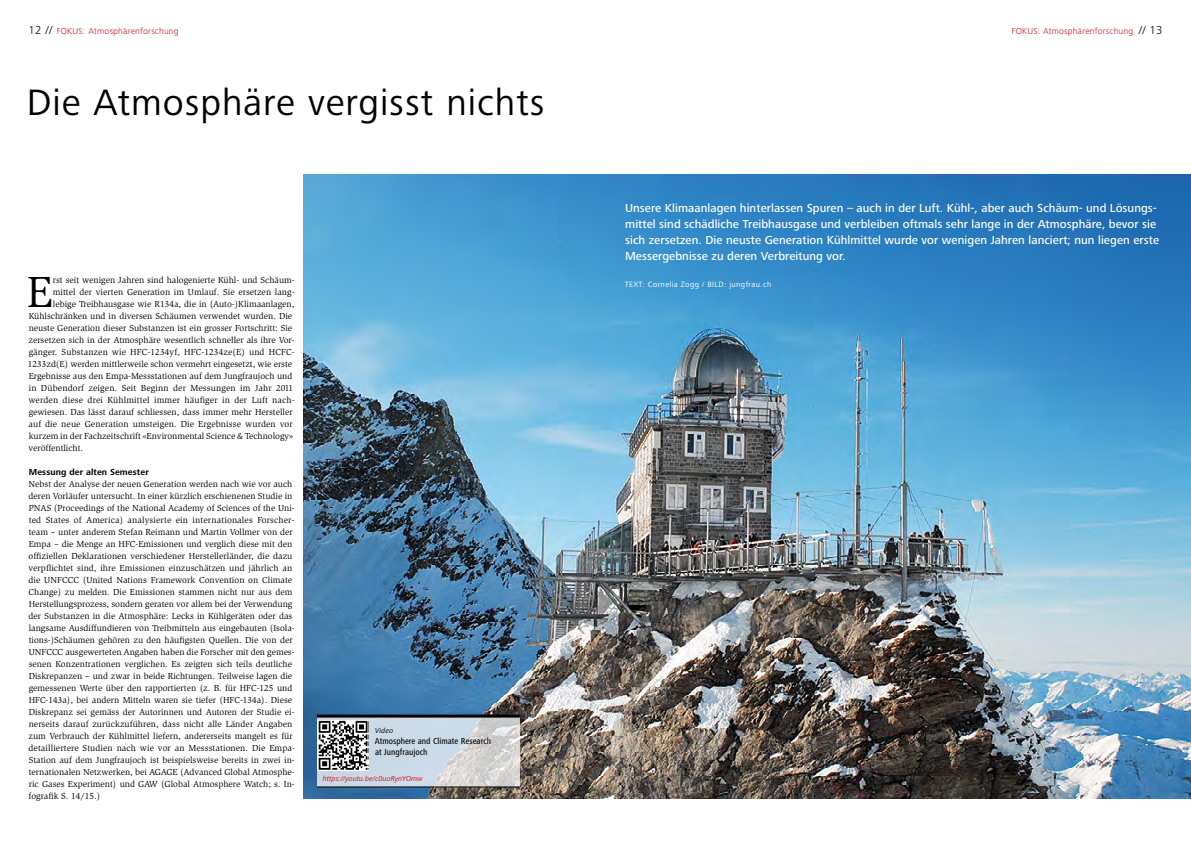
<style>
.page{position:relative;width:1191px;height:842px;background:#fff}
.page>*{position:absolute;margin:0;border:0;box-sizing:border-box;transform-origin:0 0}
.t1{font:44.8px "Slimbach Std";color:#000}
.t2{font:38px "Frutiger Next Pro";letter-spacing:.025em;color:#000}
.t3{font:500 12px/16px "Frutiger Next Pro";letter-spacing:.005em;color:#fff}
.t4{font:9px/12px "Slimbach Std";color:#000}
.t5{font:300 9px "Frutiger Next Pro";letter-spacing:.025em;color:#d20a11}
.t6{font:500 condensed 9px/11px "Frutiger Next Pro";color:#000}
.t7{font:700 9px "Frutiger Next Pro";letter-spacing:.01em;color:#000}
.t8{font:8px "Frutiger Next Pro";letter-spacing:.05em;color:#fff}
.t9{font:italic 7.5px "Frutiger Next Pro";color:#d20a11}
.t10{font:italic 7.5px "Frutiger Next Pro";color:#000}
.s1{font-size:12px;color:#000}
</style>
<div class="page">
<img style="left:303px;top:175px;width:888px;height:624px">
<svg style="left:317px;top:718px;width:202px;height:69px;fill:#ccdae7"></svg>
<img style="left:317px;top:720px;width:51px;height:51px">
<hr style="left:317px;top:715px;width:203px;height:3px;background:#000">
<hr style="left:317px;top:787px;width:203px;height:1px;background:#000">
<p class="t5" style="left:28px;top:26px;width:152px"><span class="s1">12 //</span> FOKUS: Atmosphärenforschung</p>
<p class="t5" style="left:1011px;top:26px;width:153px">FOKUS: Atmosphärenforschung <span class="s1">// 13</span></p>
<h2 class="t2" style="left:27px;top:81px;width:519px">Die Atmosphäre vergisst nichts</h2>
<h1 class="t1" style="left:27px;top:266px;width:27px">E</h1>
<p class="t4" style="left:53px;top:274px;width:243px">rst seit wenigen Jahren sind halogenierte Kühl- und Schäum-</p>
<p class="t4" style="left:53px;top:286px;width:242px">mittel der vierten Generation im Umlauf. Sie ersetzen lang-</p>
<p class="t4" style="left:53px;top:298px;width:243px">lebige Treibhausgase wie R134a, die in (Auto-)Klimaanlagen,</p>
<p class="t4" style="left:29px;top:310px;width:265px">Kühlschränken und in diversen Schäumen verwendet wurden. Die</p>
<p class="t4" style="left:29px;top:322px;width:265px">neuste Generation dieser Substanzen ist ein grosser Fortschritt: Sie</p>
<p class="t4" style="left:29px;top:334px;width:267px">zersetzen sich in der Atmosphäre wesentlich schneller als ihre Vor-</p>
<p class="t4" style="left:29px;top:346px;width:267px">gänger. Substanzen wie HFC-1234yf, HFC-1234ze(E) und HCFC-</p>
<p class="t4" style="left:28px;top:358px;width:266px">1233zd(E) werden mittlerweile schon vermehrt eingesetzt, wie erste</p>
<p class="t4" style="left:29px;top:370px;width:265px">Ergebnisse aus den Empa-Messstationen auf dem Jungfraujoch und</p>
<p class="t4" style="left:29px;top:382px;width:266px">in Dübendorf zeigen. Seit Beginn der Messungen im Jahr 2011</p>
<p class="t4" style="left:29px;top:394px;width:267px">werden diese drei Kühlmittel immer häufiger in der Luft nach-</p>
<p class="t4" style="left:29px;top:406px;width:265px">gewiesen. Das lässt darauf schliessen, dass immer mehr Hersteller</p>
<p class="t4" style="left:28px;top:418px;width:266px">auf die neue Generation umsteigen. Die Ergebnisse wurden vor</p>
<p class="t4" style="left:29px;top:430px;width:266px">kurzem in der Fachzeitschrift «Environmental Science &amp; Technology»</p>
<p class="t4" style="left:29px;top:442px;width:56px">veröffentlicht.</p>
<p class="t7" style="left:29px;top:466px;width:121px">Messung der alten Semester</p>
<p class="t4" style="left:29px;top:478px;width:268px">Nebst der Analyse der neuen Generation werden nach wie vor auch deren Vorläufer untersucht. In einer kürzlich erschienenen Studie in PNAS (Proceedings of the National Academy of Sciences of the Uni&shy;ted States of America) analysierte ein internationales Forscher&shy;team – unter anderem Stefan Reimann und Martin Vollmer von der Empa – die Menge an HFC-Emissionen und verglich diese mit den offiziellen Deklarationen verschiedener Herstellerländer, die dazu verpflichtet sind, ihre Emissionen einzuschätzen und jährlich an die UNFCCC (United Nations Framework Convention on Climate Change) zu melden. Die Emissionen stammen nicht nur aus dem Herstellungsprozess, sondern geraten vor allem bei der Verwendung der Substanzen in die Atmosphäre: Lecks in Kühlgeräten oder das langsame Ausdiffundieren von Treibmitteln aus eingebauten (Isola&shy;tions-)Schäumen gehören zu den häufigsten Quellen. Die von der UNFCCC ausgewerteten Angaben haben die Forscher mit den gemes&shy;senen Konzentrationen verglichen. Es zeigten sich teils deutliche Diskrepanzen – und zwar in beide Richtungen. Teilweise lagen die gemessenen Werte über den rapportierten (z. B. für HFC-125 und HFC-143a), bei andern Mitteln waren sie tiefer (HFC-134a). Diese Diskrepanz sei gemäss der Autorinnen und Autoren der Studie ei&shy;nerseits darauf zurückzuführen, dass nicht alle Länder Angaben zum Verbrauch der Kühlmittel liefern, andererseits mangelt es für detailliertere Studien nach wie vor an Messstationen. Die Empa-Station auf dem Jungfraujoch ist beispielsweise bereits in zwei in&shy;ternationalen Netzwerken, bei AGAGE (Advanced Global Atmosphe&shy;ric Gases Experiment) und GAW (Global Atmosphere Watch; s. In&shy;fografik S. 14/15.)</p>
<p class="t10" style="left:375px;top:726px;width:20px">Video</p>
<p class="t6" style="left:375px;top:735px;width:118px">Atmosphere and Climate Research at Jungfraujoch</p>
<p class="t9" style="left:323px;top:774px;width:102px">https://youtu.be/c0uoRynYOmw</p>
<p class="t3" style="left:625px;top:200px;width:536px">Unsere Klimaanlagen hinterlassen Spuren – auch in der Luft. Kühl-, aber auch Schäum- und Lösungs&shy;mittel sind schädliche Treibhausgase und verbleiben oftmals sehr lange in der Atmosphäre, bevor sie sich zersetzen. Die neuste Generation Kühlmittel wurde vor wenigen Jahren lanciert; nun liegen erste Messergebnisse zu deren Verbreitung vor.</p>
<p class="t8" style="left:625px;top:280px;width:148px">TEXT: Cornelia Zogg / BILD: jungfrau.ch</p>
</div>
